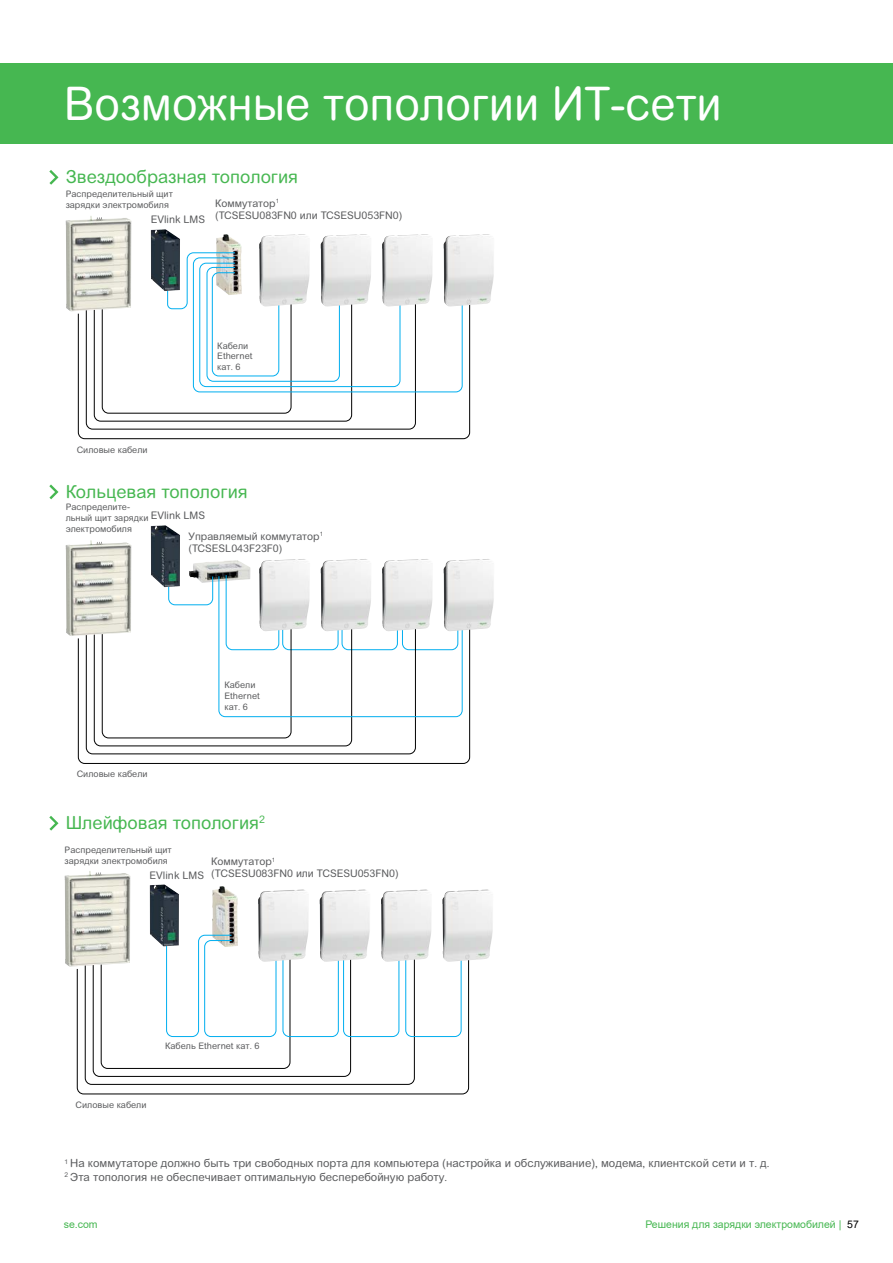
<style>
.page{position:relative;width:893px;height:1263px;background:#fff}
.page>*{position:absolute;margin:0;border:0;box-sizing:border-box;transform-origin:0 0}
.SE_Headline_Brochure{font:46.5px "Arial Rounded MT Pro Cyr";color:#fff;scale:.96 1}
.SE_Subhead_3_Green{font:18px "Arial Rounded MT Pro Cyr";color:#46b751}
.SE_Callout_Body_7_5{font:11.25px "Arial Rounded MT Pro Cyr";color:#58595b}
._4-Texte_C7_SE_Sche{font:10.5px "Arial Rounded MT Pro Cyr";color:#58595b}
.t1{font:10.5px "Arial";color:#46b751}
._4-Texte_C7_SE_Sche-2{font:9px/10.8px "Arial Rounded MT Pro Cyr";color:#58595b}
.s1{color:#000}
</style>
<div class="page">
<div style="left:0;top:64px;width:893px;height:80px;background:#46b751"></div>
<img style="left:212px;top:886px;width:26px;height:33px">
<img style="left:216px;top:234px;width:26px;height:18px">
<svg style="left:78px;top:307px;width:392px;height:132px"></svg>
<svg style="left:86px;top:252px;width:377px;height:178px"></svg>
<img style="left:259px;top:234px;width:51px;height:73px">
<img style="left:321px;top:234px;width:51px;height:73px">
<img style="left:66px;top:216px;width:66px;height:95px">
<img style="left:151px;top:229px;width:29px;height:62px">
<img style="left:443px;top:234px;width:51px;height:73px">
<img style="left:382px;top:234px;width:51px;height:73px">
<svg style="left:78px;top:631px;width:392px;height:133px"></svg>
<svg style="left:86px;top:560px;width:377px;height:195px"></svg>
<img style="left:259px;top:559px;width:51px;height:72px">
<img style="left:321px;top:559px;width:51px;height:72px">
<img style="left:66px;top:540px;width:66px;height:96px">
<img style="left:151px;top:525px;width:29px;height:62px">
<img style="left:443px;top:559px;width:51px;height:72px">
<img style="left:382px;top:559px;width:51px;height:72px">
<svg style="left:77px;top:962px;width:392px;height:133px"></svg>
<img style="left:320px;top:889px;width:50px;height:30px">
<img style="left:65px;top:871px;width:66px;height:95px">
<img style="left:150px;top:884px;width:29px;height:35px">
<img style="left:442px;top:889px;width:51px;height:73px">
<img style="left:381px;top:889px;width:50px;height:30px">
<svg style="left:84px;top:919px;width:378px;height:166px"></svg>
<img style="left:258px;top:889px;width:51px;height:73px">
<svg style="left:49px;top:170px;width:10px;height:15px"></svg>
<svg style="left:49px;top:484px;width:10px;height:16px"></svg>
<svg style="left:49px;top:816px;width:10px;height:15px"></svg>
<p class="SE_Headline_Brochure" style="left:64px;top:76px;width:687px">Возможные топологии ИТ-сети</p>
<p class="SE_Subhead_3_Green" style="left:66px;top:166px;width:234px">Звездообразная топология</p>
<p class="_4-Texte_C7_SE_Sche-2" style="left:66px;top:189px;width:109px">Распределительный щит зарядки электромобиля</p>
<p class="_4-Texte_C7_SE_Sche" style="left:151px;top:213px;width:56px">EVlink LMS</p>
<p class="_4-Texte_C7_SE_Sche" style="left:215px;top:197px;width:65px">Коммутатор<sup>1</sup></p>
<p class="_4-Texte_C7_SE_Sche" style="left:215px;top:209px;width:189px">(TCSESU083FN0 или TCSESU053FN0)</p>
<p class="_4-Texte_C7_SE_Sche-2" style="left:77px;top:444px;width:72px">Силовые кабели</p>
<p class="_4-Texte_C7_SE_Sche-2" style="left:217px;top:340px;width:37px">Кабели<br>Ethernet кат. 6</p>
<p class="SE_Subhead_3_Green" style="left:66px;top:481px;width:184px">Кольцевая топология</p>
<p class="_4-Texte_C7_SE_Sche-2" style="left:66px;top:502px;width:84px">Распределите&shy;льный щит зарядки электромобиля</p>
<p class="_4-Texte_C7_SE_Sche" style="left:151px;top:509px;width:56px">EVlink LMS</p>
<p class="_4-Texte_C7_SE_Sche" style="left:189px;top:530px;width:136px">Управляемый коммутатор<sup>1</sup></p>
<p class="_4-Texte_C7_SE_Sche" style="left:189px;top:542px;width:95px">(TCSESL043F23F0)</p>
<p class="_4-Texte_C7_SE_Sche-2" style="left:77px;top:769px;width:72px">Силовые кабели</p>
<p class="_4-Texte_C7_SE_Sche-2" style="left:225px;top:680px;width:37px">Кабели<br>Ethernet кат. 6</p>
<p class="SE_Subhead_3_Green" style="left:66px;top:812px;width:201px">Шлейфовая топология<sup>2</sup></p>
<p class="_4-Texte_C7_SE_Sche-2" style="left:65px;top:844px;width:109px">Распределительный щит зарядки электромобиля</p>
<p class="_4-Texte_C7_SE_Sche" style="left:150px;top:869px;width:56px">EVlink LMS</p>
<p class="_4-Texte_C7_SE_Sche" style="left:211px;top:855px;width:65px">Коммутатор<sup>1</sup></p>
<p class="_4-Texte_C7_SE_Sche" style="left:211px;top:867px;width:189px">(TCSESU083FN0 или TCSESU053FN0)</p>
<p class="_4-Texte_C7_SE_Sche-2" style="left:165px;top:1041px;width:96px">Кабель Ethernet кат. 6</p>
<p class="_4-Texte_C7_SE_Sche-2" style="left:76px;top:1099px;width:72px">Силовые кабели</p>
<p class="SE_Callout_Body_7_5" style="left:65px;top:1157px;width:706px"><sup>1</sup> На коммутаторе должно быть три свободных порта для компьютера (настройка и обслуживание), модема, клиентской сети и т. д.</p>
<p class="SE_Callout_Body_7_5" style="left:65px;top:1170px;width:384px"><sup>2</sup> Эта топология не обеспечивает оптимальную бесперебойную работу.</p>
<p class="t1" style="left:64px;top:1217px;width:35px">se.com</p>
<p class="t1" style="left:645px;top:1217px;width:215px">Решения для зарядки электромобилей | <span class="s1">57</span></p>
</div>
